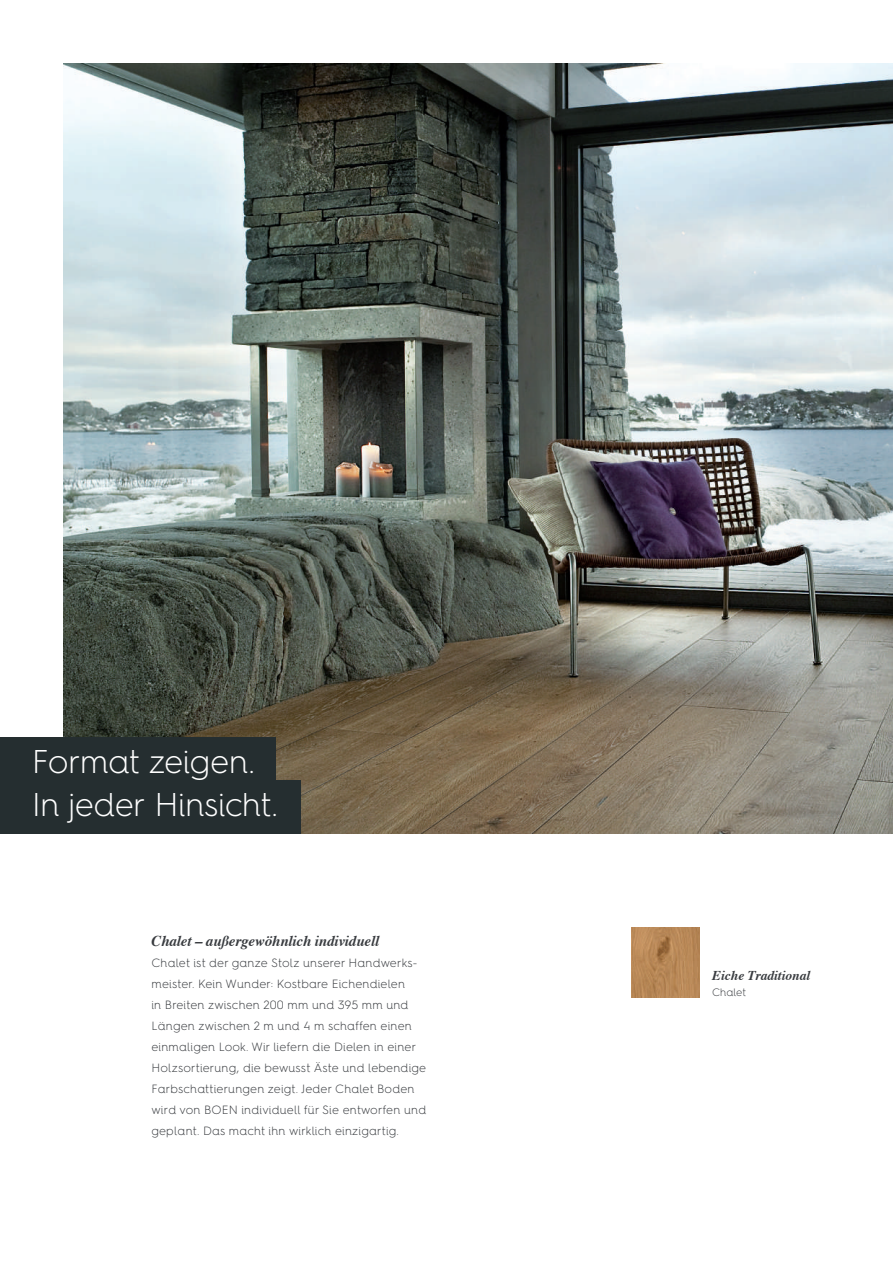
<style>
.page{position:relative;width:893px;height:1263px;background:#fff}
.page>*{position:absolute;margin:0;border:0;box-sizing:border-box;transform-origin:0 0}
.t1{font:300 33px/42px "Hurme Geometric Sans 4";letter-spacing:-.015em;color:#fff}
.t2{font:italic 700 15px "Times";letter-spacing:-.01em;color:#383b3f}
.t3{font:italic 700 13.5px "Times";color:#383b3f}
.t4{font:300 12px/21px "Hurme Geometric Sans 4";letter-spacing:.01em;color:#383b3f}
.t5{font:300 10.8px "Hurme Geometric Sans 4";letter-spacing:-.005em;color:#383b3f}
</style>
<div class="page">
<img style="left:64px;top:64px;width:829px;height:769px">
<div style="left:0;top:737px;width:276px;height:54px;background:#252e30"></div>
<div style="left:0;top:780px;width:301px;height:53px;background:#252e30"></div>
<img style="left:631px;top:927px;width:69px;height:71px">
<h1 class="t1" style="left:32px;top:740px;width:248px">Format zeigen.<br>In jeder Hinsicht.</h1>
<p class="t2" style="left:151px;top:927px;width:229px">Chalet – außergewöhnlich individuell</p>
<p class="t4" style="left:151px;top:952px;width:276px">Chalet ist der ganze Stolz unserer Handwerks&shy;meister. Kein Wunder: Kostbare Eichendielen<br>in Breiten zwischen 200 mm und 395 mm und Längen zwischen 2 m und 4 m schaffen einen einmaligen Look. Wir liefern die Dielen in einer Holzsortierung, die bewusst Äste und lebendige Farbschattierungen zeigt. Jeder Chalet Boden wird von BOEN individuell für Sie entworfen und geplant. Das macht ihn wirklich einzigartig.</p>
<p class="t3" style="left:712px;top:963px;width:99px">Eiche Traditional</p>
<p class="t5" style="left:712px;top:985px;width:36px">Chalet</p>
</div>
